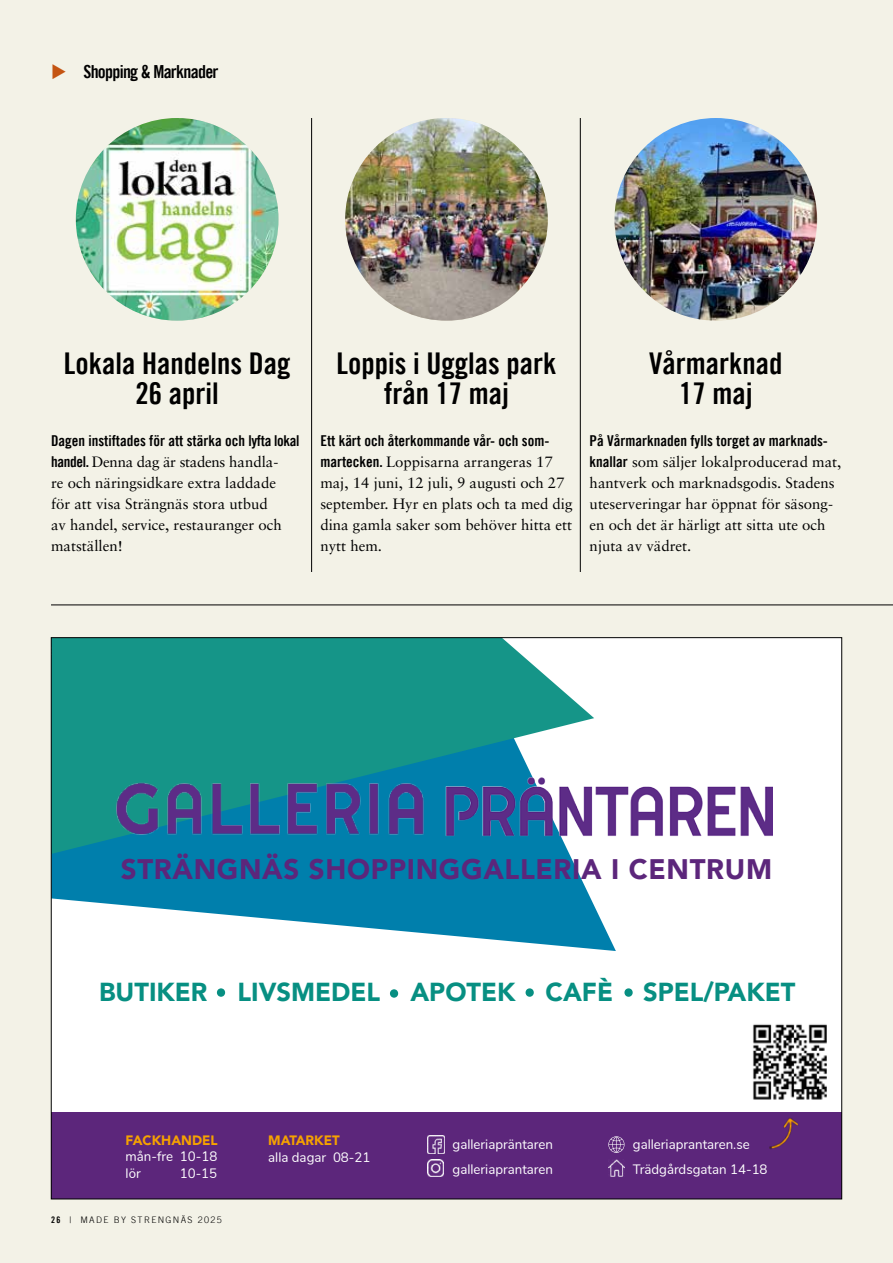
<style>
.page{position:relative;width:893px;height:1263px;background:#f3f2e7}
.page>*{position:absolute;margin:0;border:0;box-sizing:border-box;transform-origin:0 0}
.t1{font:77.4px "Times New Roman";color:#078f82}
.t2{font:30px/30px "Trade Gothic LT Bold Cond Twenty";color:#000;text-align:center}
.t3{font:900 28.2px "Avenir LT";letter-spacing:.025em;color:#5c267b}
.t4{font:900 25.95px "Avenir LT";color:#078f82}
.t5{font:18px "Trade Gothic LT Bold Cond Twenty";letter-spacing:-.04em;color:#000}
.t6{font:15px/21px "Sabon LT Pro";color:#000}
.t7{font:15px "Trade Gothic LT Bold Cond Twenty";color:#000}
.t8{font:13.5px/16.6px "Nunito";color:#fff}
.t9{font:900 13.5px "Avenir LT";color:#f6a200}
.t10{font:300 9px "Trade Gothic LT";letter-spacing:.15em;color:#000}
.s1{color:#c45412}
.s2{font-family:"Trade Gothic LT Bold Cond Twenty"}
.s3{font-size:12.9px;color:#5c267b}
.s4{font-family:"Trade Gothic LT Bold Cond Twenty";font-weight:400}
</style>
<div class="page">
<div style="left:51px;top:638px;width:791px;height:561px;background:#fff"></div>
<svg style="left:53px;top:854px;width:563px;height:97px;fill:#007fac"></svg>
<svg style="left:53px;top:639px;width:517px;height:215px;fill:#159588"></svg>
<div style="left:51px;top:1113px;width:791px;height:86px;background:#5c267b"></div>
<img style="left:428px;top:1135px;width:17px;height:18px">
<img style="left:427px;top:1160px;width:17px;height:16px">
<svg style="left:608px;top:1136px;width:16px;height:17px"></svg>
<img style="left:753px;top:1024px;width:74px;height:75px">
<img style="left:764px;top:1112px;width:38px;height:37px">
<img style="left:608px;top:1160px;width:16px;height:16px">
<img style="left:91px;top:656px;width:682px;height:188px">
<img style="left:434px;top:778px;width:338px;height:73px">
<img style="left:614px;top:118px;width:203px;height:203px;border-radius:101px">
<img style="left:76px;top:118px;width:202px;height:203px;border-radius:101px">
<img style="left:345px;top:118px;width:203px;height:203px;border-radius:101px">
<hr style="left:51px;top:605px;width:842px;height:1px;background:#000">
<hr style="left:311px;top:118px;width:1px;height:454px;background:#000">
<hr style="left:580px;top:118px;width:1px;height:454px;background:#000">
<p class="t5" style="left:51px;top:60px;width:169px"><span class="s1">◆</span> Shopping &amp; Marknader</p>
<h2 class="t2" style="left:64px;top:348px;width:228px">Lokala Handelns Dag<br>26 april</h2>
<p class="t7" style="left:51px;top:431px;width:250px">Dagen instiftades för att stärka och lyfta lokal</p>
<p class="t6" style="left:51px;top:451px;width:232px"><span class="s2">handel.</span> Denna dag är stadens handla&shy;re och näringsidkare extra laddade för att visa Strängnäs stora utbud av handel, service, restauranger och matställen!</p>
<h2 class="t2" style="left:337px;top:348px;width:221px">Loppis i Ugglas park från 17 maj</h2>
<p class="t7" style="left:320px;top:431px;width:231px">Ett kärt och återkommande vår- och som-</p>
<p class="t6" style="left:320px;top:451px;width:254px"><span class="s2">martecken.</span> Loppisarna arrangeras 17 maj, 14 juni, 12 juli, 9 augusti och 27 september. Hyr en plats och ta med dig dina gamla saker som behöver hitta ett nytt hem.</p>
<h2 class="t2" style="left:649px;top:348px;width:135px">Vårmarknad<br>17 maj</h2>
<p class="t7" style="left:590px;top:431px;width:240px">På Vårmarknaden fylls torget av marknads-</p>
<p class="t6" style="left:590px;top:451px;width:253px"><span class="s2">knallar</span> som säljer lokalproducerad mat, hantverk och marknadsgodis. Stadens uteserveringar har öppnat för säsong&shy;en och det är härligt att sitta ute och njuta av vädret.</p>
<h3 class="t3" style="left:121px;top:852px;width:653px">STRÄNGNÄS SHOPPINGGALLERIA I CENTRUM</h3>
<h3 class="t4" style="left:99px;top:976px;width:698px">BUTIKER LIVSMEDEL APOTEK CAFÈ SPEL/PAKET</h3>
<h1 class="t1" style="left:212px;top:915px;width:20px">.</h1>
<h1 class="t1" style="left:385px;top:916px;width:20px">.</h1>
<h1 class="t1" style="left:520px;top:915px;width:119px">. .</h1>
<p class="t9" style="left:126px;top:1132px;width:93px">FACKHANDEL</p>
<p class="t8" style="left:126px;top:1147px;width:93px">mån-fre 10-18 lör</p>
<p class="t8" style="left:171px;top:1164px;width:48px"><span class="s3">..</span> 10-15</p>
<p class="t10" style="left:51px;top:1214px;width:172px"><span class="s4">26</span> | MADE BY STRENGNÄS 2025</p>
<p class="t9" style="left:268px;top:1132px;width:73px">MATARKET</p>
<p class="t8" style="left:268px;top:1148px;width:104px">alla dagar 08-21</p>
<p class="t8" style="left:453px;top:1135px;width:102px">galleriapräntaren</p>
<p class="t8" style="left:453px;top:1160px;width:102px">galleriaprantaren</p>
<p class="t8" style="left:633px;top:1132px;width:136px;line-height:24.2px">galleriaprantaren.se<br>Trädgårdsgatan 14-18</p>
</div>
